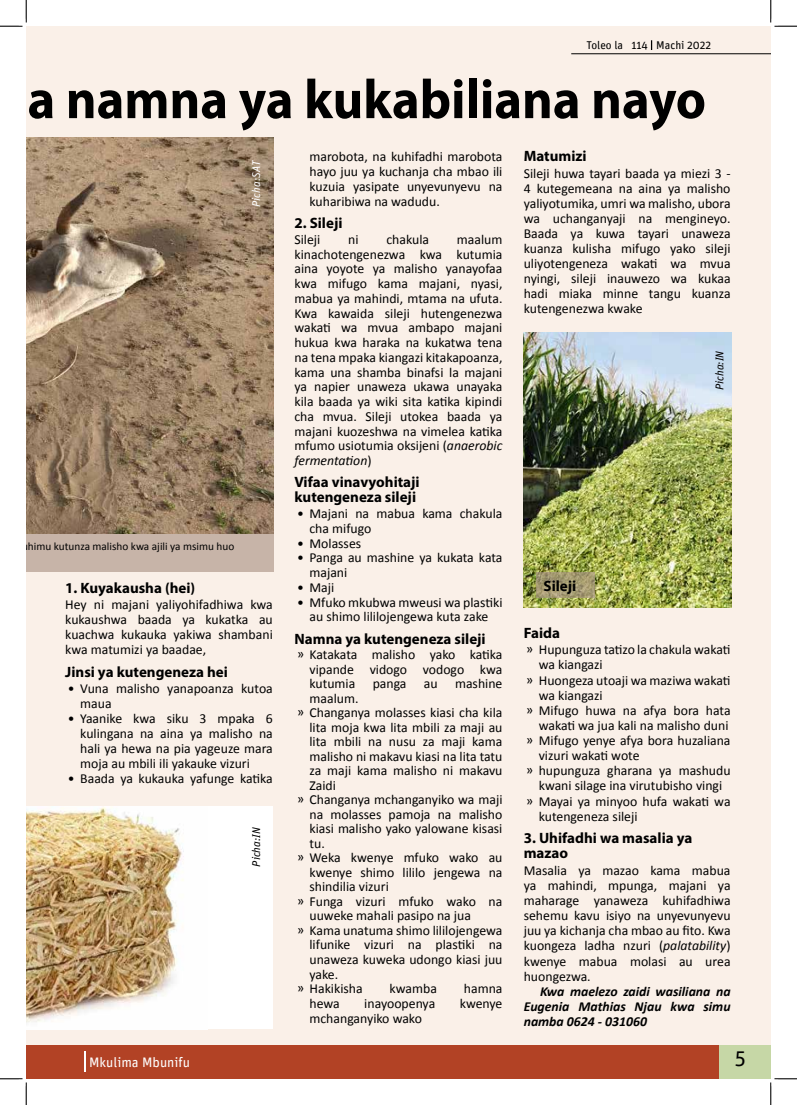
<style>
.page{position:relative;width:797px;height:1105px;background:#fff}
.page>*{position:absolute;margin:0;border:0;box-sizing:border-box;transform-origin:0 0}
.t1{font:700 55.62px "Myriad Pro";color:#000;scale:.94 1}
.t2{font:21.25px "Unit";color:#000}
.t3{font:700 15px/14.8px "Myriad Pro";color:#000}
.t4{font:13.75px/15px "Calibri";color:#000;text-align:justify}
.t5{font:italic 700 13.75px/15.1px "Calibri";color:#000;text-align:justify}
.t6{font:13.75px "Unit";color:#fff}
.t7{font:11.25px "Calibri";color:#000}
.t8{font:11.25px "Unit";color:#000}
.t9{font:italic 11.25px "FF Unit Pro";letter-spacing:-.005em;color:#000}
.t10{font:italic 11.25px "FF Unit Pro";color:#fff}
.s1{font-style:italic}
</style>
<div class="page">
<div style="left:26px;top:1045px;width:693px;height:34px;background:#b24225"></div>
<div style="left:719px;top:1045px;width:51px;height:34px;background:#c6d7a6"></div>
<svg style="left:85px;top:1052px;width:1px;height:20px"></svg>
<div style="left:26px;top:26px;width:744px;height:1019px;background:#faf0e8"></div>
<div style="left:26px;top:533px;width:247px;height:39px;background:#c7b4a8"></div>
<hr style="left:571px;top:54px;width:199px;height:1px;background:#000">
<img style="left:26px;top:138px;width:247px;height:395px">
<img style="left:523px;top:332px;width:208px;height:275px">
<div style="left:26px;top:806px;width:247px;height:223px;background:#fff"></div>
<img style="left:26px;top:806px;width:158px;height:217px">
<svg style="left:536px;top:572px;width:59px;height:25px"></svg>
<svg style="left:0;top:0;width:27px;height:27px"></svg>
<svg style="left:0;top:1078px;width:27px;height:27px"></svg>
<svg style="left:770px;top:0;width:27px;height:27px"></svg>
<svg style="left:770px;top:1078px;width:27px;height:27px"></svg>
<p class="t8" style="left:586px;top:39px;width:126px">Toleo la 114 Machi 2022</p>
<h1 class="t1" style="left:-3px;top:63px;width:756px">na namna ya kukabiliana nayo</h1>
<p class="t10" style="left:248px;top:207px;width:48px;rotate:-90deg">Picha:SAT</p>
<p class="t7" style="left:2px;top:540px;width:234px">ni muhimu kutunza malisho kwa ajili ya msimu huo</p>
<p class="t3" style="left:65px;top:580px;width:131px">1. Kuyakausha (hei)</p>
<p class="t4" style="left:65px;top:597px;width:209px">Hey ni majani yaliyohifadhiwa kwa kukaushwa baada ya kukatka au kuachwa kukauka yakiwa shambani kwa matumizi ya baadae,</p>
<p class="t3" style="left:65px;top:664px;width:164px">Jinsi ya kutengeneza hei</p>
<p class="t4" style="left:80px;top:680px;width:194px;text-indent:-12px">• Vuna malisho yanapoanza kutoa maua</p>
<p class="t4" style="left:80px;top:710px;width:194px;text-indent:-12px">• Yaanike kwa siku 3 mpaka 6 kulingana na aina ya malisho na hali ya hewa na pia yageuze mara moja au mbili ili yakauke vizuri</p>
<p class="t4" style="left:68px;top:770px;width:206px">• Baada ya kukauka yafunge katika</p>
<p class="t9" style="left:248px;top:866px;width:41px;rotate:-90deg">Picha:IN</p>
<p class="t4" style="left:309px;top:148px;width:194px">marobota, na kuhifadhi marobota hayo juu ya kuchanja cha mbao ili kuzuia yasipate unyevunyevu na kuharibiwa na wadudu.</p>
<p class="t3" style="left:294px;top:215px;width:49px">2. Sileji</p>
<p class="t4" style="left:294px;top:231px;width:27px">Sileji</p>
<p class="t4" style="left:348px;top:231px;width:12px">ni</p>
<p class="t4" style="left:386px;top:231px;width:44px">chakula</p>
<p class="t4" style="left:294px;top:231px;width:209px;text-indent:162px">maalum kinachotengenezwa kwa kutumia aina yoyote ya malisho yanayofaa kwa mifugo kama majani, nyasi, mabua ya mahindi, mtama na ufuta.<br>Kwa kawaida sileji hutengenezwa wakati wa mvua ambapo majani hukua kwa haraka na kukatwa tena na tena mpaka kiangazi kitakapoanza, kama una shamba binafsi la majani ya napier unaweza ukawa unayaka kila baada ya wiki sita katika kipindi cha mvua. Sileji utokea baada ya majani kuozeshwa na vimelea katika mfumo usiotumia oksijeni (<span class="s1">anaerobic fermentation</span>)</p>
<p class="t3" style="left:294px;top:474px;width:127px">Vifaa vinavyohitaji kutengeneza sileji</p>
<p class="t4" style="left:309px;top:505px;width:194px;text-indent:-12px">• Majani na mabua kama chakula cha mifugo</p>
<p class="t4" style="left:297px;top:535px;width:66px">• Molasses</p>
<p class="t4" style="left:309px;top:550px;width:194px;text-indent:-12px">• Panga au mashine ya kukata kata majani</p>
<p class="t4" style="left:297px;top:579px;width:39px">• Maji</p>
<p class="t4" style="left:297px;top:594px;width:207px;text-align:center">• Mfuko mkubwa mweusi wa plastiki au shimo lililojengewa kuta zake</p>
<p class="t3" style="left:294px;top:631px;width:193px">Namna ya kutengeneza sileji</p>
<p class="t4" style="left:309px;top:647px;width:194px;line-height:14.5px;text-indent:-12px">ͫ Katakata malisho yako katika vipande vidogo vodogo kwa kutumia</p>
<p class="t4" style="left:373px;top:676px;width:35px">panga</p>
<p class="t4" style="left:424px;top:676px;width:15px">au</p>
<p class="t4" style="left:455px;top:676px;width:49px">mashine</p>
<p class="t4" style="left:309px;top:690px;width:50px">maalum.</p>
<p class="t4" style="left:297px;top:705px;width:207px">ͫ Changanya molasses kiasi cha kila</p>
<p class="t4" style="left:309px;top:719px;width:194px">lita moja kwa lita mbili za maji au</p>
<p class="t4" style="left:309px;top:734px;width:194px">lita mbili na nusu za maji kama</p>
<p class="t4" style="left:309px;top:748px;width:194px">malisho ni makavu kiasi na lita tatu</p>
<p class="t4" style="left:309px;top:763px;width:194px">za maji kama malisho ni makavu</p>
<p class="t4" style="left:309px;top:777px;width:28px">Zaidi</p>
<p class="t4" style="left:297px;top:792px;width:207px">ͫ Changanya mchanganyiko wa maji</p>
<p class="t4" style="left:309px;top:806px;width:194px">na molasses pamoja na malisho</p>
<p class="t4" style="left:309px;top:821px;width:194px">kiasi malisho yako yalowane kisasi</p>
<p class="t4" style="left:309px;top:835px;width:17px">tu.</p>
<p class="t4" style="left:297px;top:850px;width:207px">ͫ Weka kwenye mfuko wako au</p>
<p class="t4" style="left:309px;top:864px;width:194px">kwenye shimo lililo jengewa na</p>
<p class="t4" style="left:309px;top:879px;width:81px">shindilia vizuri</p>
<p class="t4" style="left:297px;top:893px;width:207px">ͫ Funga vizuri mfuko wako na</p>
<p class="t4" style="left:309px;top:908px;width:163px">uuweke mahali pasipo na jua</p>
<p class="t4" style="left:297px;top:922px;width:207px">ͫ Kama unatuma shimo lililojengewa</p>
<p class="t4" style="left:309px;top:937px;width:194px">lifunike vizuri na plastiki na</p>
<p class="t4" style="left:309px;top:951px;width:194px">unaweza kuweka udongo kiasi juu</p>
<p class="t4" style="left:309px;top:966px;width:30px">yake.</p>
<p class="t4" style="left:297px;top:980px;width:67px">ͫ Hakikisha</p>
<p class="t4" style="left:389px;top:980px;width:49px">kwamba</p>
<p class="t4" style="left:464px;top:980px;width:40px">hamna</p>
<p class="t4" style="left:309px;top:995px;width:32px">hewa</p>
<p class="t4" style="left:364px;top:995px;width:72px">inayoopenya</p>
<p class="t4" style="left:460px;top:995px;width:44px">kwenye</p>
<p class="t4" style="left:309px;top:1010px;width:114px">mchanganyiko wako</p>
<p class="t3" style="left:523px;top:149px;width:64px">Matumizi</p>
<p class="t4" style="left:523px;top:165px;width:208px">Sileji huwa tayari baada ya miezi 3 - 4 kutegemeana na aina ya malisho yaliyotumika, umri wa malisho, ubora wa uchanganyaji na mengineyo.<br>Baada ya kuwa tayari unaweza kuanza kulisha mifugo yako sileji uliyotengeneza wakati wa mvua nyingi, sileji inauwezo wa kukaa hadi miaka minne tangu kuanza kutengenezwa kwake</p>
<p class="t3" style="left:543px;top:578px;width:34px">Sileji</p>
<p class="t9" style="left:711px;top:390px;width:41px;rotate:-90deg">Picha:IN</p>
<p class="t3" style="left:523px;top:625px;width:38px">Faida</p>
<p class="t4" style="left:526px;top:641px;width:206px">ͫ Hupunguza tatizo la chakula wakati</p>
<p class="t4" style="left:538px;top:657px;width:65px">wa kiangazi</p>
<p class="t4" style="left:526px;top:672px;width:206px">ͫ Huongeza utoaji wa maziwa wakati</p>
<p class="t4" style="left:538px;top:687px;width:65px">wa kiangazi</p>
<p class="t4" style="left:526px;top:702px;width:206px">ͫ Mifugo huwa na afya bora hata</p>
<p class="t4" style="left:538px;top:717px;width:191px">wakati wa jua kali na malisho duni</p>
<p class="t4" style="left:526px;top:732px;width:206px">ͫ Mifugo yenye afya bora huzaliana</p>
<p class="t4" style="left:538px;top:747px;width:102px">vizuri wakati wote</p>
<p class="t4" style="left:526px;top:762px;width:206px">ͫ hupunguza gharana ya mashudu</p>
<p class="t4" style="left:538px;top:778px;width:185px">kwani silage ina virutubisho vingi</p>
<p class="t4" style="left:526px;top:793px;width:206px">ͫ Mayai ya minyoo hufa wakati wa</p>
<p class="t4" style="left:538px;top:808px;width:100px">kutengeneza sileji</p>
<p class="t3" style="left:523px;top:830px;width:170px;line-height:15.1px">3. Uhifadhi wa masalia ya mazao</p>
<p class="t4" style="left:523px;top:862px;width:208px">Masalia ya mazao kama mabua ya mahindi, mpunga, majani ya maharage yanaweza kuhifadhiwa sehemu kavu isiyo na unyevunyevu juu ya kichanja cha mbao au fito. Kwa kuongeza ladha nzuri (<span class="s1">palatability</span>) kwenye mabua molasi au urea huongezwa.</p>
<p class="t5" style="left:523px;top:983px;width:208px;text-indent:16px">Kwa maelezo zaidi wasiliana na Eugenia Mathias Njau kwa simu namba 0624 - 031060</p>
<p class="t6" style="left:89px;top:1054px;width:102px">Mkulima Mbunifu</p>
<h2 class="t2" style="left:735px;top:1045px;width:12px">5</h2>
</div>
